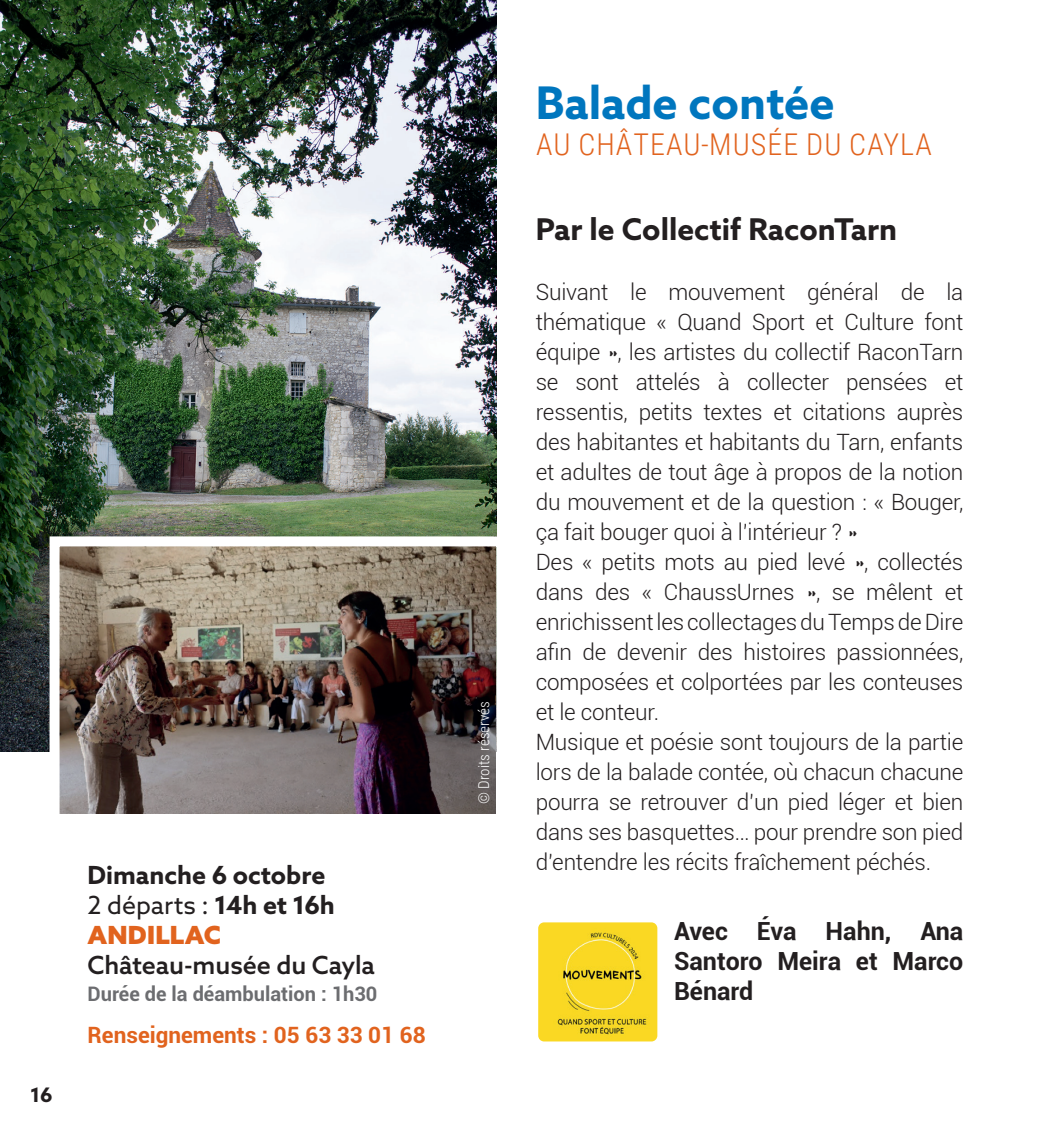
<style>
.page{position:relative;width:1053px;height:1134px;background:#fff}
.page>*{position:absolute;margin:0;border:0;box-sizing:border-box;transform-origin:0 0}
.t1{font:700 45px "Azo Sans";color:#0076be}
.t2{font:700 30px "Azo Sans";color:#231f20}
.t3{font:300 30px "Roboto Condensed";letter-spacing:.035em;color:#e1631e}
.t4{font:700 25px/30px "Azo Sans";color:#231f20}
.t5{font:700 25px/30px "Roboto";color:#231f20;text-align:justify}
.t6{font:500 25px "Azo Sans";letter-spacing:-.005em;color:#231f20}
.t7{font:300 22.5px/30px "Roboto";letter-spacing:-.01em;color:#231f20}
.t8{font:700 22.5px "Roboto";color:#e1631e}
.t9{font:700 20px "Roboto";color:#6c6d70}
.t10{font:700 20px "Azo Sans";color:#231f20}
.t11{font:300 15px "Roboto Condensed";color:#fff}
.s1{font-weight:400}
.s2{font-weight:900;color:#e1631e}
</style>
<div class="page">
<img style="left:538px;top:923px;width:118px;height:118px">
<div style="left:535px;top:920px;width:124px;height:124px;border:2px solid #fff;border-radius:7px"></div>
<img style="left:0;top:0;width:496px;height:751px">
<img style="left:45px;top:531px;width:452px;height:283px">
<p class="t10" style="left:30px;top:1081px;width:24px">16</p>
<p class="t4" style="left:88px;top:860px;width:249px">Dimanche 6 octobre<br><span class="s1">2 départs :</span> 14h et 16h<br><span class="s2">ANDILLAC</span></p>
<p class="t6" style="left:88px;top:949px;width:289px">Château-musée du Cayla</p>
<p class="t9" style="left:88px;top:980px;width:291px">Durée de la déambulation : 1h30</p>
<p class="t8" style="left:88px;top:1019px;width:339px">Renseignements : 05 63 33 01 68</p>
<p class="t11" style="left:473px;top:804px;width:104px;rotate:-90deg">© Droits réservés</p>
<h1 class="t1" style="left:535px;top:73px;width:300px">Balade contée</h1>
<h2 class="t3" style="left:536px;top:123px;width:397px">AU CHÂTEAU-MUSÉE DU CAYLA</h2>
<h2 class="t2" style="left:535px;top:209px;width:363px">Par le Collectif RaconTarn</h2>
<p class="t7" style="left:535px;top:276px;width:429px">Suivant le mouvement général de la thématique « Quand Sport et Culture font équipe », les artistes du collectif RaconTarn se sont attelés à collecter pensées et ressentis, petits textes et citations auprès des habitantes et habitants du Tarn, enfants et adultes de tout âge à propos de la notion du mouvement et de la question : « Bouger, ça fait bouger quoi à l’intérieur ? »<br>Des « petits mots au pied levé », collectés dans des « ChaussUrnes », se mêlent et enrichissent les collectages du Temps de Dire afin de devenir des histoires passionnées, composées et colportées par les conteuses et le conteur.<br>Musique et poésie sont toujours de la partie lors de la balade contée, où chacun chacune pourra se retrouver d’un pied léger et bien dans ses basquettes… pour prendre son pied d’entendre les récits fraîchement péchés.</p>
<p class="t5" style="left:674px;top:915px;width:291px">Avec Éva Hahn, Ana Santoro Meira et Marco Bénard</p>
</div>
